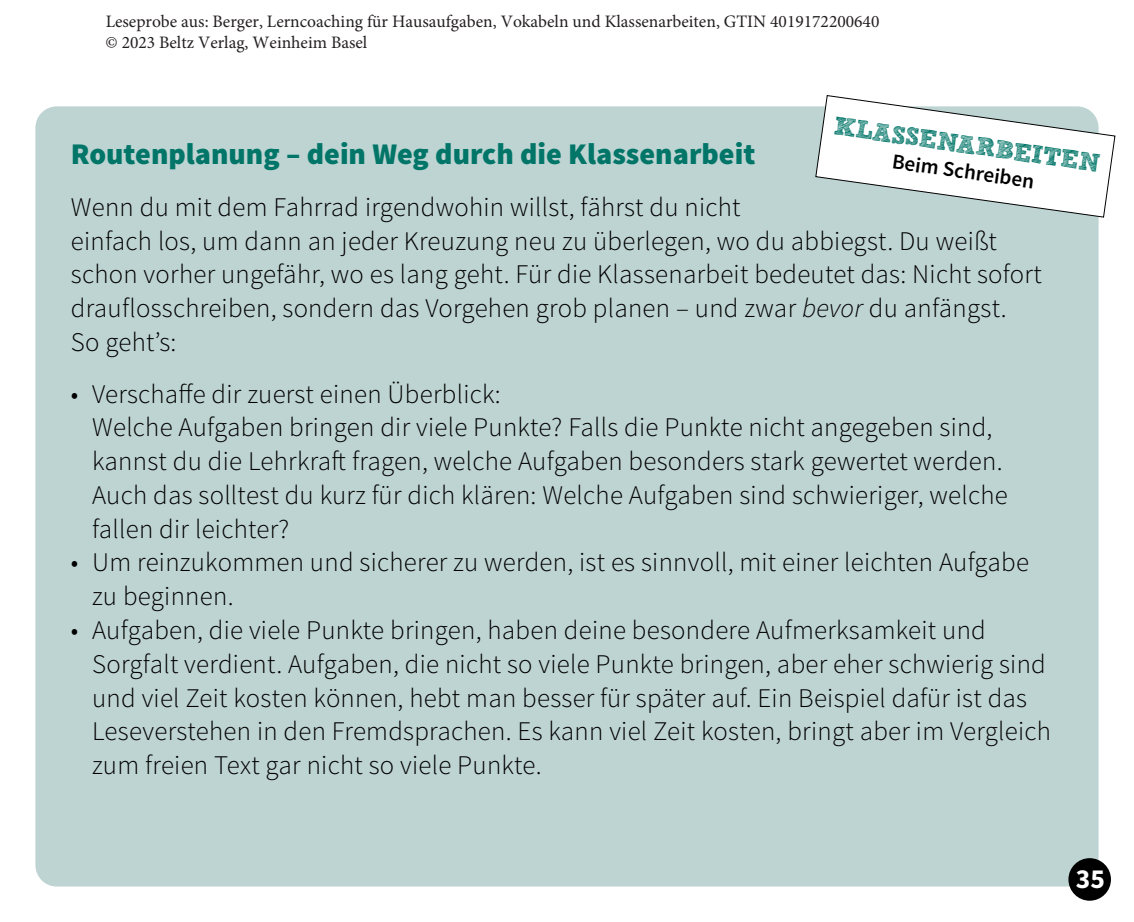
<style>
.page{position:relative;width:1134px;height:922px;background:#fff}
.page>*{position:absolute;margin:0;border:0;box-sizing:border-box;transform-origin:0 0}
.t1{font:900 30px "Source Sans Pro";color:#007568}
.t2{font:700 27.5px "Source Sans Pro";color:#fff}
.t3{font:300 27px/33.8px "Source Sans Pro";letter-spacing:.01em;color:#000}
.t4{font:25px "Sketch Rockwell";color:#007568}
.t5{font:600 21.25px "Source Sans Pro";color:#000}
.t6{font:17.5px/21.2px "Minion Pro";color:#231f20}
.s1{font-style:italic}
</style>
<div class="page">
<div style="left:35px;top:106px;width:1063px;height:780px;background:#bed4d2;border-radius:21px"></div>
<div style="left:1068px;top:857px;width:43px;height:43px;background:#000;border-radius:50%"></div>
<svg style="left:815px;top:95px;width:301px;height:123px"></svg>
<p class="t6" style="left:105px;top:12px;width:775px">Leseprobe aus: Berger, Lerncoaching für Hausaufgaben, Vokabeln und Klassenarbeiten, GTIN 4019172200640 © 2023 Beltz Verlag, Weinheim Basel</p>
<p class="t4" style="left:836px;top:112px;width:270px;rotate:8deg">KLASSENARBEITEN</p>
<p class="t1" style="left:71px;top:135px;width:686px">Routenplanung – dein Weg durch die Klassenarbeit</p>
<p class="t3" style="left:71px;top:190px;width:972px">Wenn du mit dem Fahrrad irgendwohin willst, fährst du nicht<br>einfach los, um dann an jeder Kreuzung neu zu überlegen, wo du abbiegst. Du weißt schon vorher ungefähr, wo es lang geht. Für die Klassenarbeit bedeutet das: Nicht sofort drauflosschreiben, sondern das Vorgehen grob planen – und zwar <span class="s1">bevor</span> du anfängst.<br>So geht’s:</p>
<p class="t3" style="left:92px;top:377px;width:917px;text-indent:-21px">• Verschaffe dir zuerst einen Überblick:<br>Welche Aufgaben bringen dir viele Punkte? Falls die Punkte nicht angegeben sind, kannst du die Lehrkraft fragen, welche Aufgaben besonders stark gewertet werden.<br>Auch das solltest du kurz für dich klären: Welche Aufgaben sind schwieriger, welche fallen dir leichter?</p>
<p class="t3" style="left:92px;top:545px;width:938px;text-indent:-21px">• Um reinzukommen und sicherer zu werden, ist es sinnvoll, mit einer leichten Aufgabe zu beginnen.</p>
<p class="t3" style="left:92px;top:613px;width:960px;text-indent:-21px">• Aufgaben, die viele Punkte bringen, haben deine besondere Aufmerksamkeit und Sorgfalt verdient. Aufgaben, die nicht so viele Punkte bringen, aber eher schwierig sind und viel Zeit kosten können, hebt man besser für später auf. Ein Beispiel dafür ist das Leseverstehen in den Fremdsprachen. Es kann viel Zeit kosten, bringt aber im Vergleich zum freien Text gar nicht so viele Punkte.</p>
<p class="t5" style="left:894px;top:148px;width:145px;rotate:8deg">Beim Schreiben</p>
<p class="t2" style="left:1076px;top:861px;width:31px">35</p>
</div>
